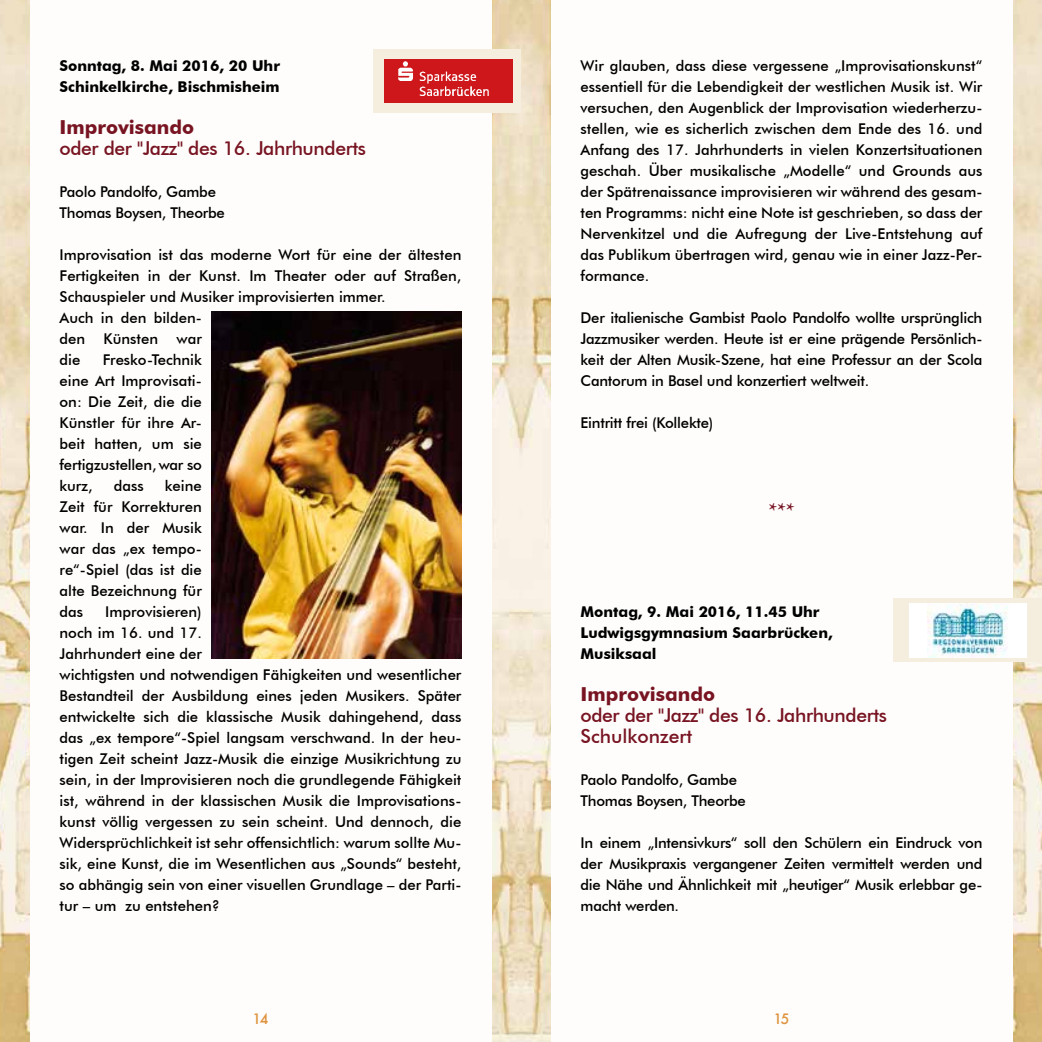
<style>
.page{position:relative;width:1042px;height:1042px;background:#fff}
.page>*{position:absolute;margin:0;border:0;box-sizing:border-box;transform-origin:0 0}
.t1{font:700 21px "Minion Pro";color:#781422}
.t2{font:500 19.25px/21px "Futura BT";letter-spacing:-.02em;color:#781422}
.t3{font:700 19.25px "Futura BT";color:#781422}
.t4{font:500 14.88px/21px "Futura BT";color:#000;text-align:justify}
.t5{font:700 14.88px/21px "Futura BT";color:#000}
.t6{font:500 14px "Futura";color:#df933e}
</style>
<div class="page">
<img style="left:0;top:0;width:1042px;height:1042px">
<div style="left:30px;top:0;width:461px;height:1042px;background:#fefdfb"></div>
<div style="left:551px;top:0;width:461px;height:1042px;background:#fefdfb"></div>
<img style="left:212px;top:311px;width:249px;height:348px">
<div style="left:893px;top:599px;width:149px;height:63px;background:#f5eddd"></div>
<div style="left:373px;top:50px;width:148px;height:63px;background:#f5eddd"></div>
<img style="left:384px;top:60px;width:128px;height:43px">
<div style="left:909px;top:603px;width:117px;height:54px;background:#fff"></div>
<img style="left:927px;top:603px;width:81px;height:54px">
<p class="t5" style="left:60px;top:55px;width:222px">Sonntag, 8. Mai 2016, 20 Uhr<br>Schinkelkirche, Bischmisheim</p>
<p class="t3" style="left:60px;top:115px;width:136px">Improvisando</p>
<p class="t2" style="left:60px;top:137px;width:308px">oder der "Jazz" des 16. Jahrhunderts</p>
<p class="t4" style="left:60px;top:181px;width:167px">Paolo Pandolfo, Gambe<br>Thomas Boysen, Theorbe</p>
<p class="t4" style="left:60px;top:244px;width:403px;text-align:left">Improvisation ist das moderne Wort für eine der ältesten Fertigkeiten in der Kunst. Im Theater oder auf Straßen, Schauspieler und Musiker improvisierten immer.<br>Auch in den bilden-<br>den Künsten war<br>die</p>
<p class="t4" style="left:580px;top:55px;width:403px">Wir glauben, dass diese vergessene „Improvisationskunst“ essentiell für die Lebendigkeit der westlichen Musik ist. Wir versuchen, den Augenblick der Improvisation wiederherzu&shy;stellen, wie es sicherlich zwischen dem Ende des 16. und Anfang des 17. Jahrhunderts in vielen Konzertsituationen geschah. Über musikalische „Modelle“ und Grounds aus der Spätrenaissance improvisieren wir während des gesam&shy;ten Programms: nicht eine Note ist geschrieben, so dass der Nervenkitzel und die Aufregung der Live-Entstehung auf das Publikum übertragen wird, genau wie in einer Jazz-Per&shy;formance.</p>
<p class="t4" style="left:580px;top:307px;width:403px">Der italienische Gambist Paolo Pandolfo wollte ursprünglich Jazzmusiker werden. Heute ist er eine prägende Persönlich&shy;keit der Alten Musik-Szene, hat eine Professur an der Scola Cantorum in Basel und konzertiert weltweit.</p>
<p class="t4" style="left:580px;top:412px;width:134px">Eintritt frei (Kollekte)</p>
<p class="t4" style="left:60px;top:349px;width:144px;text-indent:43px">Fresko-Technik eine Art Improvisati&shy;on: Die Zeit, die die Künstler für ihre Ar&shy;beit hatten, um sie fertigzustellen, war so kurz,</p>
<p class="t4" style="left:60px;top:475px;width:144px;text-indent:105px">keine Zeit für Korrekturen war. In der Musik war das „ex tempo&shy;re“-Spiel (das ist die alte Bezeichnung für das</p>
<p class="t4" style="left:114px;top:475px;width:31px">dass</p>
<h1 class="t1" style="left:769px;top:496px;width:27px">***</h1>
<p class="t4" style="left:60px;top:601px;width:403px;text-align:left;text-indent:46px">Improvisieren)<br>noch im 16. und 17.<br>Jahrhundert eine der<br>wichtigsten und notwendigen Fähigkeiten und wesentlicher Bestandteil der Ausbildung eines jeden Musikers. Später entwickelte sich die klassische Musik dahingehend, dass das „ex tempore“-Spiel langsam verschwand. In der heu&shy;tigen Zeit scheint Jazz-Musik die einzige Musikrichtung zu sein, in der Improvisieren noch die grundlegende Fähigkeit ist, während in der klassischen Musik die Improvisations&shy;kunst völlig vergessen zu sein scheint. Und dennoch, die Widersprüchlichkeit ist sehr offensichtlich: warum sollte Mu&shy;sik, eine Kunst, die im Wesentlichen aus „Sounds“ besteht, so abhängig sein von einer visuellen Grundlage – der Parti&shy;tur – um zu entstehen?</p>
<p class="t5" style="left:580px;top:601px;width:254px">Montag, 9. Mai 2016, 11.45 Uhr<br>Ludwigsgymnasium Saarbrücken,<br>Musiksaal</p>
<p class="t3" style="left:580px;top:682px;width:136px">Improvisando</p>
<p class="t2" style="left:580px;top:704px;width:308px">oder der "Jazz" des 16. Jahrhunderts<br>Schulkonzert</p>
<p class="t4" style="left:580px;top:769px;width:167px">Paolo Pandolfo, Gambe<br>Thomas Boysen, Theorbe</p>
<p class="t4" style="left:580px;top:832px;width:403px">In einem „Intensivkurs“ soll den Schülern ein Eindruck von der Musikpraxis vergangener Zeiten vermittelt werden und die Nähe und Ähnlichkeit mit „heutiger“ Musik erlebbar ge&shy;macht werden.</p>
<p class="t6" style="left:252px;top:1009px;width:18px">14</p>
<p class="t6" style="left:773px;top:1009px;width:18px">15</p>
</div>
